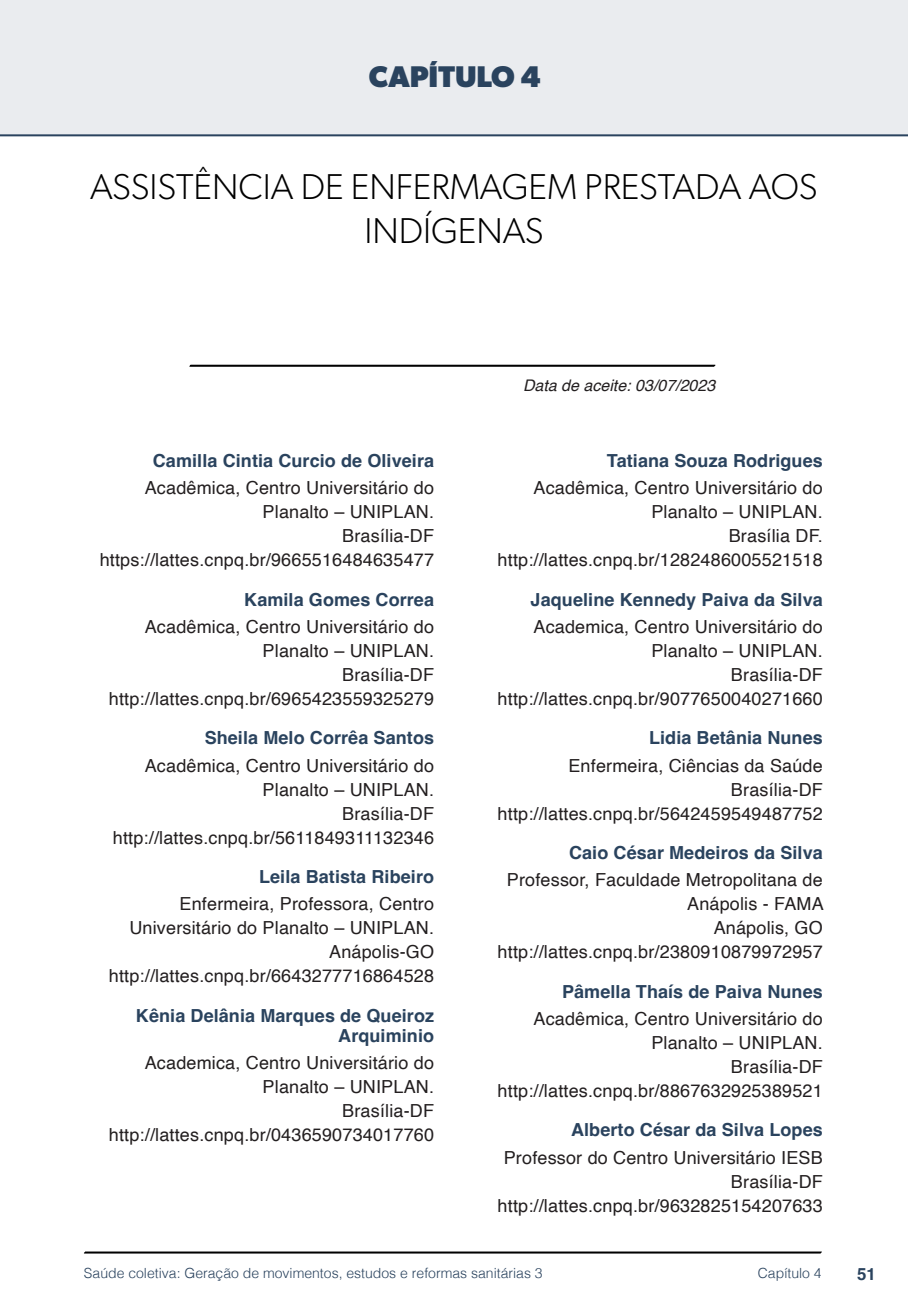
<style>
.page{position:relative;width:908px;height:1304px;background:#fff}
.page>*{position:absolute;margin:0;border:0;box-sizing:border-box;transform-origin:0 0}
.nome_artigos{font:300 36px/44px "Gibson";color:#000;text-align:center}
.capítulos{font:700 30px "Gibson";color:#2a435e}
.info_autores{font:18px/24px "Helvetica";letter-spacing:.01em;color:#231f20;text-align:right}
.nome_autores{font:700 18px/20px "Helvetica";letter-spacing:.005em;color:#2a435e;text-align:right}
.t1{font:700 16.8px "Helvetica";color:#2a435e}
.t2{font:italic 16px "Helvetica";color:#231f20}
.t3{font:300 14px "Helvetica";color:#2a435e}
</style>
<div class="page">
<svg style="left:84px;top:1251px;width:737px;height:3px;background:#515151"></svg>
<svg style="left:189px;top:364px;width:526px;height:3px;background:#4f4f4f"></svg>
<div style="left:0;top:0;width:907px;height:136px;background:#eaecef"></div>
<div style="left:44px;top:72px;width:68px;height:61px;background:#eaecef"></div>
<p class="capítulos" style="left:369px;top:58px;width:173px">CAPÍTULO 4</p>
<p class="nome_artigos" style="left:90px;top:164px;width:728px">ASSISTÊNCIA DE ENFERMAGEM PRESTADA AOS<br>INDÍGENAS</p>
<p class="nome_autores" style="left:153px;top:453px;width:282px">Camilla Cintia Curcio de Oliveira</p>
<p class="info_autores" style="left:145px;top:477px;width:291px">Acadêmica, Centro Universitário do<br>Planalto – UNIPLAN.</p>
<p class="info_autores" style="left:342px;top:525px;width:93px">Brasília-DF</p>
<p class="info_autores" style="left:100px;top:549px;width:336px">https://lattes.cnpq.br/9665516484635477</p>
<p class="nome_autores" style="left:244px;top:591px;width:191px">Kamila Gomes Correa</p>
<p class="info_autores" style="left:145px;top:615px;width:291px">Acadêmica, Centro Universitário do<br>Planalto – UNIPLAN.</p>
<p class="info_autores" style="left:342px;top:663px;width:93px">Brasília-DF</p>
<p class="info_autores" style="left:109px;top:687px;width:326px">http://lattes.cnpq.br/6965423559325279</p>
<p class="nome_autores" style="left:204px;top:730px;width:231px">Sheila Melo Corrêa Santos</p>
<p class="info_autores" style="left:145px;top:754px;width:291px">Acadêmica, Centro Universitário do<br>Planalto – UNIPLAN.</p>
<p class="info_autores" style="left:342px;top:802px;width:93px">Brasília-DF</p>
<p class="info_autores" style="left:113px;top:826px;width:322px">http://lattes.cnpq.br/5611849311132346</p>
<p class="nome_autores" style="left:259px;top:869px;width:176px">Leila Batista Ribeiro</p>
<p class="info_autores" style="left:129px;top:893px;width:306px">Enfermeira, Professora, Centro<br>Universitário do Planalto – UNIPLAN.</p>
<p class="info_autores" style="left:329px;top:941px;width:106px">Anápolis-GO</p>
<p class="info_autores" style="left:109px;top:965px;width:326px">http://lattes.cnpq.br/6643277716864528</p>
<p class="nome_autores" style="left:136px;top:1007px;width:299px">Kênia Delânia Marques de Queiroz<br>Arquiminio</p>
<p class="info_autores" style="left:145px;top:1051px;width:291px">Academica, Centro Universitário do<br>Planalto – UNIPLAN.</p>
<p class="info_autores" style="left:342px;top:1099px;width:93px">Brasília-DF</p>
<p class="info_autores" style="left:109px;top:1123px;width:326px">http://lattes.cnpq.br/0436590734017760</p>
<p class="t2" style="left:523px;top:373px;width:194px">Data de aceite: 03/07/2023</p>
<p class="nome_autores" style="left:606px;top:453px;width:217px">Tatiana Souza Rodrigues</p>
<p class="info_autores" style="left:533px;top:477px;width:291px">Acadêmica, Centro Universitário do<br>Planalto – UNIPLAN.</p>
<p class="info_autores" style="left:728px;top:525px;width:95px">Brasília DF.</p>
<p class="info_autores" style="left:497px;top:549px;width:326px">http://lattes.cnpq.br/1282486005521518</p>
<p class="nome_autores" style="left:530px;top:591px;width:293px">Jaqueline Kennedy Paiva da Silva</p>
<p class="info_autores" style="left:533px;top:615px;width:291px">Academica, Centro Universitário do<br>Planalto – UNIPLAN.</p>
<p class="info_autores" style="left:730px;top:663px;width:93px">Brasília-DF</p>
<p class="info_autores" style="left:497px;top:687px;width:326px">http://lattes.cnpq.br/9077650040271660</p>
<p class="nome_autores" style="left:648px;top:730px;width:175px">Lidia Betânia Nunes</p>
<p class="info_autores" style="left:568px;top:754px;width:256px">Enfermeira, Ciências da Saúde</p>
<p class="info_autores" style="left:730px;top:778px;width:93px">Brasília-DF</p>
<p class="info_autores" style="left:497px;top:802px;width:326px">http://lattes.cnpq.br/5642459549487752</p>
<p class="nome_autores" style="left:569px;top:845px;width:255px">Caio César Medeiros da Silva</p>
<p class="info_autores" style="left:506px;top:869px;width:318px">Professor, Faculdade Metropolitana de<br>Anápolis - FAMA</p>
<p class="info_autores" style="left:713px;top:917px;width:111px">Anápolis, GO</p>
<p class="info_autores" style="left:497px;top:941px;width:326px">http://lattes.cnpq.br/2380910879972957</p>
<p class="nome_autores" style="left:562px;top:983px;width:262px">Pâmella Thaís de Paiva Nunes</p>
<p class="info_autores" style="left:533px;top:1007px;width:291px">Acadêmica, Centro Universitário do<br>Planalto – UNIPLAN.</p>
<p class="info_autores" style="left:730px;top:1055px;width:93px">Brasília-DF</p>
<p class="info_autores" style="left:497px;top:1079px;width:326px">http://lattes.cnpq.br/8867632925389521</p>
<p class="nome_autores" style="left:571px;top:1122px;width:253px">Alberto César da Silva Lopes</p>
<p class="info_autores" style="left:503px;top:1146px;width:320px">Professor do Centro Universitário IESB</p>
<p class="info_autores" style="left:730px;top:1170px;width:93px">Brasília-DF</p>
<p class="info_autores" style="left:497px;top:1194px;width:326px">http://lattes.cnpq.br/9632825154207633</p>
<p class="t3" style="left:84px;top:1261px;width:460px">Saúde coletiva: Geração de movimentos, estudos e reformas sanitárias 3</p>
<p class="t3" style="left:757px;top:1261px;width:65px">Capítulo 4</p>
<p class="t1" style="left:856px;top:1264px;width:20px">51</p>
</div>
